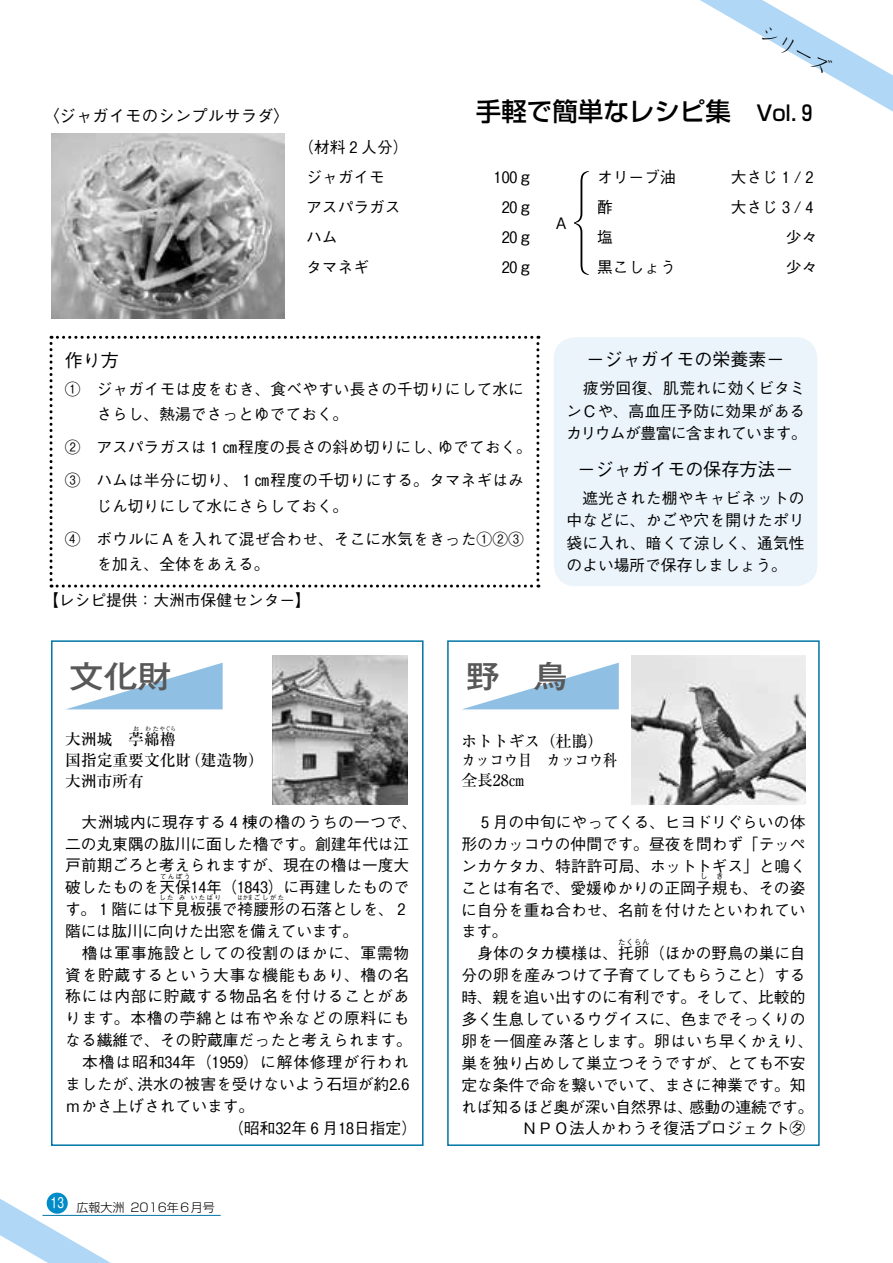
<style>
.page{position:relative;width:893px;height:1263px;background:#fff}
.page>*{position:absolute;margin:0;border:0;box-sizing:border-box;transform-origin:0 0}
.広報おおず本文{font:500 30.6px "Gothic MB101 Pr 5";color:#595858;scale:1.11 1}
.広報おおず本文-2{font:500 25.5px "Shin Go Pr 5";color:#000}
.広報おおず本文-3{font:300 19.5px "Kyoka ICA Pro";color:#000}
.広報おおず本文-4{font:500 18px "Gothic BBB Pr 5";color:#000}
.広報おおず本文-5{font:500 16.5px "Gothic BBB Pr 5";color:#000}
.広報おおず本文-6{font:500 15.75px/21.9px "Gothic BBB Pr 5";color:#000}
.広報おおず本文-7{font:500 15.75px/21.9px "Gothic BBB Pr 5";letter-spacing:.045em;color:#000}
.広報おおず本文-8{font:500 15.75px "Ryumin Pr 5";color:#000}
.広報おおず本文-9{font:500 15.75px "Gothic BBB Pr 5";letter-spacing:-.025em;color:#000}
.広報おおず本文-10{font:500 15.75px "Ryumin Pr 5";color:#000;scale:.9 1}
.t1{font:300 12px "Shin Go Pr 5";color:#000}
.広報おおず本文-11{font:500 7.8px "Gothic BBB Pr 5";color:#000}
.広報おおず本文-12{font:500 6.75px "Gothic BBB Pr 5";letter-spacing:.155em;color:#000}
.広報おおず本文-13{font:500 6.75px "Gothic BBB Pr 5";letter-spacing:.155em;color:#000;scale:.77 1}
.広報おおず本文-14{font:500 6px "Ryumin Pr 5";letter-spacing:.08em;color:#000}
.s1{font-size:21px}
</style>
<div class="page">
<svg style="left:50px;top:336px;width:489px;height:251px"></svg>
<div style="left:554px;top:337px;width:263px;height:249px;background:#ebf4fa;border-radius:21px"></div>
<img style="left:51px;top:133px;width:234px;height:185px">
<svg style="left:574px;top:171px;width:15px;height:104px"></svg>
<div style="left:51px;top:640px;width:373px;height:506px;border:2px solid #0075a5"></div>
<svg style="left:67px;top:663px;width:156px;height:46px"></svg>
<div style="left:447px;top:640px;width:373px;height:506px;border:2px solid #0075a5"></div>
<svg style="left:463px;top:663px;width:156px;height:46px"></svg>
<img style="left:631px;top:655px;width:174px;height:149px">
<img style="left:273px;top:655px;width:135px;height:149px">
<svg style="left:47px;top:1192px;width:21px;height:22px"></svg>
<hr style="left:43px;top:1215px;width:178px;height:1px;background:#0075a5">
<svg style="left:700px;top:0;width:193px;height:112px"></svg>
<svg style="left:0;top:1198px;width:111px;height:65px"></svg>
<p class="広報おおず本文-3" style="left:769px;top:17px;width:79px;rotate:30deg">シリーズ</p>
<p class="広報おおず本文-5" style="left:43px;top:103px;width:249px">〈ジャガイモのシンプルサラダ〉</p>
<p class="広報おおず本文-2" style="left:476px;top:91px;width:338px">手軽で簡単なレシピ集　<span class="s1">Vol. ９</span></p>
<p class="広報おおず本文-6" style="left:298px;top:135px;width:112px">（材料 2 人分）</p>
<p class="広報おおず本文-6" style="left:306px;top:165px;width:80px">ジャガイモ</p>
<p class="広報おおず本文-6" style="left:494px;top:165px;width:41px">100ｇ</p>
<p class="広報おおず本文-6" style="left:306px;top:195px;width:96px">アスパラガス</p>
<p class="広報おおず本文-6" style="left:502px;top:195px;width:33px">20ｇ</p>
<p class="広報おおず本文-6" style="left:306px;top:225px;width:33px">ハム</p>
<p class="広報おおず本文-6" style="left:502px;top:225px;width:33px">20ｇ</p>
<p class="広報おおず本文-6" style="left:306px;top:255px;width:64px">タマネギ</p>
<p class="広報おおず本文-6" style="left:502px;top:255px;width:33px">20ｇ</p>
<p class="広報おおず本文-6" style="left:597px;top:165px;width:80px">オリーブ油</p>
<p class="広報おおず本文-6" style="left:731px;top:165px;width:84px">大さじ1/2</p>
<p class="広報おおず本文-6" style="left:597px;top:195px;width:17px">酢</p>
<p class="広報おおず本文-6" style="left:731px;top:195px;width:84px">大さじ3/４</p>
<p class="広報おおず本文-6" style="left:597px;top:225px;width:17px">塩</p>
<p class="広報おおず本文-6" style="left:786px;top:225px;width:33px">少々</p>
<p class="広報おおず本文-6" style="left:597px;top:255px;width:80px">黒こしょう</p>
<p class="広報おおず本文-6" style="left:786px;top:255px;width:33px">少々</p>
<p class="広報おおず本文-6" style="left:556px;top:210px;width:12px">A</p>
<p class="広報おおず本文-4" style="left:65px;top:346px;width:56px">作り方</p>
<p class="広報おおず本文-6" style="left:96px;top:375px;width:429px;line-height:25.5px;text-indent:-32px">①　 ジャガイモは皮をむき、食べやすい長さの千切りにして水にさらし、熱湯でさっとゆでておく。</p>
<p class="広報おおず本文-6" style="left:65px;top:435px;width:469px">②　 アスパラガスは 1 ㎝程度の長さの斜め切りにし、ゆでておく。</p>
<p class="広報おおず本文-6" style="left:96px;top:466px;width:429px;line-height:25.5px;text-indent:-32px">③　 ハムは半分に切り、 1 ㎝程度の千切りにする。タマネギはみじん切りにして水にさらしておく。</p>
<p class="広報おおず本文-6" style="left:96px;top:525px;width:429px;line-height:25.5px;text-indent:-32px">④　 ボウルにＡを入れて混ぜ合わせ、そこに水気をきった①②③を加え、全体をあえる。</p>
<p class="広報おおず本文-6" style="left:43px;top:588px;width:269px">【レシピ提供：大洲市保健センター】</p>
<p class="広報おおず本文-4" style="left:587px;top:345px;width:199px">－ジャガイモの栄養素－</p>
<p class="広報おおず本文-6" style="left:566px;top:376px;width:242px;line-height:22.5px;text-align:justify">　疲労回復、肌荒れに効くビタミンＣや、高血圧予防に効果があるカリウムが豊富に含まれています。</p>
<p class="広報おおず本文-4" style="left:578px;top:454px;width:217px">－ジャガイモの保存方法－</p>
<p class="広報おおず本文-6" style="left:567px;top:485px;width:240px;line-height:22.5px;text-align:justify">　遮光された棚やキャビネットの中などに、かごや穴を開けたポリ袋に入れ、暗くて涼しく、通気性のよい場所で保存しましょう。</p>
<p class="広報おおず本文" style="left:70px;top:651px;width:93px">文化財</p>
<p class="広報おおず本文-14" style="left:133px;top:724px;width:7px">お</p>
<p class="広報おおず本文-14" style="left:145px;top:724px;width:32px">わたやぐら</p>
<p class="広報おおず本文-8" style="left:65px;top:748px;width:200px">国指定重要文化財（建造物）</p>
<p class="広報おおず本文-8" style="left:65px;top:769px;width:80px">大洲市所有</p>
<p class="広報おおず本文-6" style="left:65px;top:809px;width:354px">　大洲城内に現存する４棟の櫓のうちの一つで、二の丸東隅の肱川に面した櫓です。創建年代は江戸前期ごろと考えられますが、現在の櫓は一度大破したものを天保1４年（1₈４3）に再建したもので</p>
<p class="広報おおず本文-8" style="left:65px;top:727px;width:112px">大洲城　苧綿櫓</p>
<p class="広報おおず本文-12" style="left:160px;top:871px;width:32px">てんぽう</p>
<p class="広報おおず本文-6" style="left:65px;top:897px;width:342px">す。 1 階には下見板張で袴腰形の石落としを、 2</p>
<p class="広報おおず本文-12" style="left:159px;top:892px;width:16px">した</p>
<p class="広報おおず本文-12" style="left:179px;top:892px;width:8px">み</p>
<p class="広報おおず本文-12" style="left:191px;top:892px;width:32px">いたばり</p>
<p class="広報おおず本文-13" style="left:238px;top:892px;width:62px">はかまごしがた</p>
<p class="広報おおず本文-9" style="left:65px;top:918px;width:295px">階には肱川に向けた出窓を備えています。</p>
<p class="広報おおず本文-7" style="left:65px;top:940px;width:348px">　櫓は軍事施設としての役割のほかに、軍需物資を貯蔵するという大事な機能もあり、櫓の名称には内部に貯蔵する物品名を付けることがあります。本櫓の苧綿とは布や糸などの原料にもなる繊維で、その貯蔵庫だったと考えられます。</p>
<p class="広報おおず本文-6" style="left:65px;top:1050px;width:345px;text-align:justify">　本櫓は昭和3４年（1９５９）に解体修理が行われましたが、洪水の被害を受けないよう石垣が約2.６ｍかさ上げされています。</p>
<p class="広報おおず本文-6" style="left:228px;top:1115px;width:190px">（昭和32年６月1₈日指定）</p>
<p class="t1" style="left:51px;top:1198px;width:166px"><sup>13</sup> 広報大洲 2016年６月号</p>
<p class="広報おおず本文" style="left:466px;top:651px;width:93px">野　鳥</p>
<p class="広報おおず本文-8" style="left:461px;top:729px;width:143px">ホトトギス（杜鵑）</p>
<p class="広報おおず本文-10" style="left:461px;top:748px;width:175px">カッコウ目 カッコウ科</p>
<p class="広報おおず本文-8" style="left:461px;top:768px;width:64px">全長28㎝</p>
<p class="広報おおず本文-6" style="left:461px;top:810px;width:346px;text-align:justify">　５月の中旬にやってくる、ヒヨドリぐらいの体形のカッコウの仲間です。昼夜を問わず「テッペンカケタカ、特許許可局、ホットトギス」と鳴くことは有名で、愛媛ゆかりの正岡子規も、その姿</p>
<p class="広報おおず本文-11" style="left:700px;top:870px;width:9px">し</p>
<p class="広報おおず本文-11" style="left:716px;top:870px;width:9px">き</p>
<p class="広報おおず本文-6" style="left:461px;top:897px;width:346px">に自分を重ね合わせ、名前を付けたといわれています。</p>
<p class="広報おおず本文-6" style="left:461px;top:941px;width:346px">　身体のタカ模様は、托卵（ほかの野鳥の巣に自</p>
<p class="広報おおず本文-11" style="left:618px;top:935px;width:33px">たくらん</p>
<p class="広報おおず本文-6" style="left:461px;top:963px;width:354px">分の卵を産みつけて子育てしてもらうこと）する時、親を追い出すのに有利です。そして、比較的多く生息しているウグイスに、色までそっくりの卵を一個産み落とします。卵はいち早くかえり、巣を独り占めして巣立つそうですが、とても不安定な条件で命を繋いでいて、まさに神業です。知れば知るほど奥が深い自然界は、感動の連続です。</p>
<p class="広報おおず本文-6" style="left:522px;top:1116px;width:285px">ＮＰＯ法人かわうそ復活プロジェクト㋟</p>
</div>
